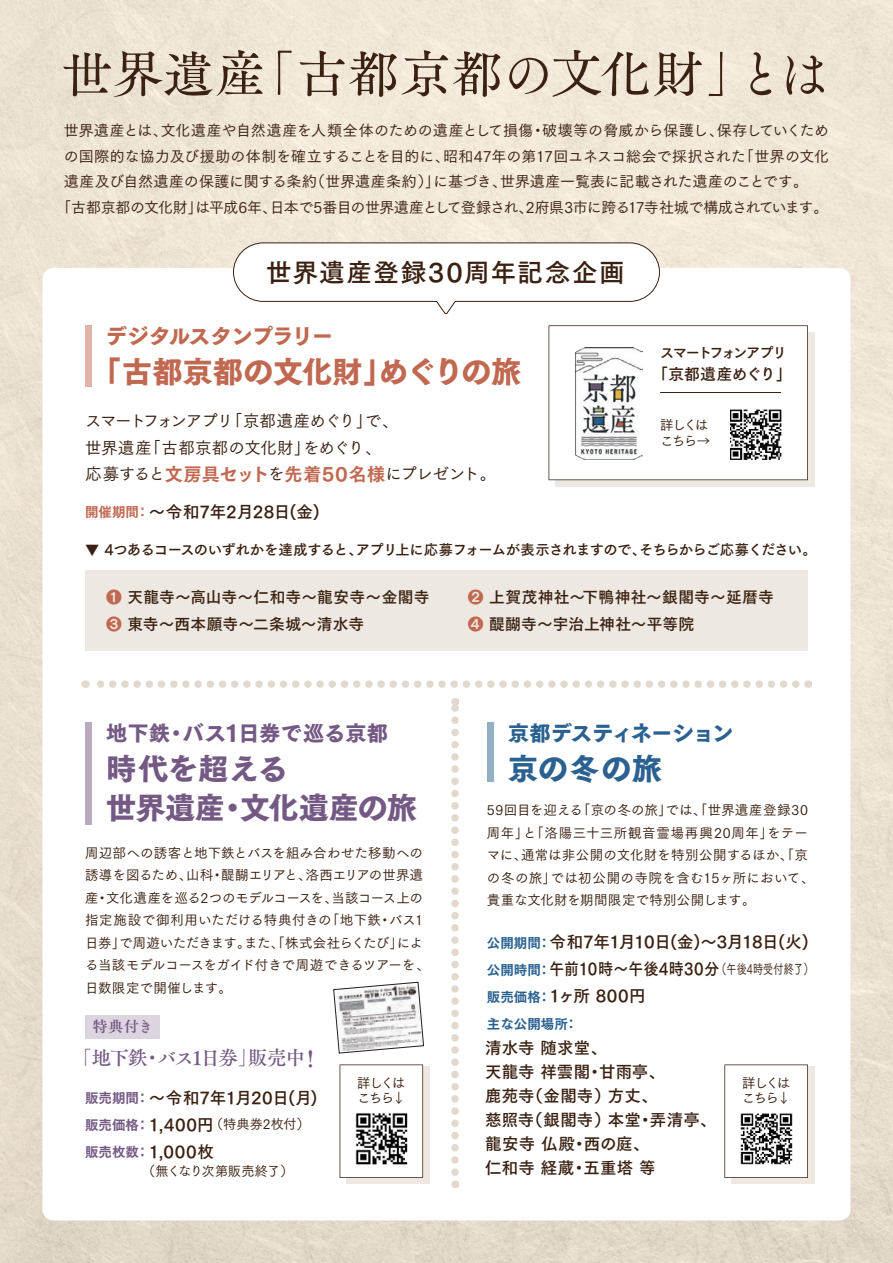
<style>
.page{position:relative;width:893px;height:1263px;background:#fff}
.page>*{position:absolute;margin:0;border:0;box-sizing:border-box;transform-origin:0 0}
.t1{font:51px "Tsuku A Old Min Pr 6 M";letter-spacing:.01em;color:#3a2111}
.t2{font:30px/39px "Tsuku Go Pro H";letter-spacing:-.01em;color:#745984}
.t3{font:30px "Tsuku Go Pro H";letter-spacing:-.01em;color:#c16850}
.t4{font:30px "Tsuku Go Pro H";letter-spacing:.035em;color:#2a6190}
.t5{font:25.5px "Tsuku Go Pro B";letter-spacing:.06em;color:#3a2111}
.t6{font:21px "Tsuku Go Pro H";letter-spacing:.01em;color:#745984}
.t7{font:21px "Tsuku Go Pro H";letter-spacing:-.025em;color:#c16850}
.t8{font:21px "Tsuku Go Pro H";letter-spacing:-.025em;color:#2a6190}
.t9{font:19.65px "Tsuku A Old Min Pr 6 D";letter-spacing:-.085em;color:#745984}
.t10{font:16.5px/24px "Tsuku Go Pro B";color:#3a2111}
.t11{font:16.5px/26.7px "Tsuku Go Pro M";letter-spacing:-.05em;color:#3a2111}
.t12{font:16.5px "Tsuku Go Pro B";letter-spacing:-.025em;color:#3a2111}
.t13{font:15.75px/27px "Tsuku Go Pro B";letter-spacing:.01em;color:#3a2111}
.t14{font:15.75px "Tsuku Go Pro B";letter-spacing:-.025em;color:#3a2111}
.t15{font:15.3px "Tsuku A Old Min Pr 6 B";color:#745984}
.t16{font:15px "Tsuku Go Pro M";letter-spacing:-.02em;color:#3a2111}
.t17{font:14.25px "Tsuku Go Pro B";letter-spacing:-.055em;color:#3a2111}
.t18{font:14.25px "Tsuku Go Pro B";letter-spacing:-.11em;color:#3a2111}
.t19{font:13.5px/22.5px "Tsuku Go Pro M";color:#3a2111}
.t20{font:13.5px/22.5px "Tsuku Go Pro M";letter-spacing:.02em;color:#3a2111}
.t21{font:13.5px/27px "Tsuku Go Pro E";color:#2a6190}
.t22{font:13.5px "Tsuku Go Pro E";color:#745984}
.t23{font:13.2px "Tsuku Go Pro M";letter-spacing:-.015em;color:#3a2111}
.t24{font:13.2px "Tsuku Go Pro M";letter-spacing:-.065em;color:#3a2111}
.s1{font-family:"Tsuku Min Pro M"}
.s2{font-family:"Tsuku Go Pro E";font-size:18.15px;color:#c16850}
.s3{font-family:"Tsuku Go Pro E";font-size:13.5px;color:#c16850}
.s4{color:#c16850}
.s5{font-family:"Tsuku Go Pro M";font-size:13.2px}
.s6{font-size:23.1px}
.s7{font-family:"Tsuku Go Pro E";font-size:13.5px;color:#745984}
.s8{font-family:"Tsuku Go Pro B";font-size:16.5px}
</style>
<div class="page">
<div style="left:0;top:0;width:893px;height:1263px;background:linear-gradient(to bottom,#f1e8d9,#e5dbcc)"></div>
<div style="left:43px;top:268px;width:807px;height:952px;background:#fff;border-radius:11px"></div>
<svg style="left:85px;top:680px;width:711px;height:8px"></svg>
<svg style="left:451px;top:698px;width:8px;height:474px"></svg>
<div style="left:346px;top:1066px;width:83px;height:118px;background:linear-gradient(to right,#ede8e1,#ede8e1)"></div>
<svg style="left:233px;top:242px;width:427px;height:73px"></svg>
<svg style="left:555px;top:332px;width:259px;height:155px;fill:#ede8e1"></svg>
<div style="left:85px;top:325px;width:6px;height:62px;background:#e0b3a7"></div>
<div style="left:85px;top:723px;width:6px;height:102px;background:#b9acc1"></div>
<div style="left:487px;top:723px;width:6px;height:59px;background:#94b0c7"></div>
<div style="left:85px;top:570px;width:723px;height:80px;background:#ede8e1"></div>
<svg style="left:549px;top:325px;width:259px;height:155px"></svg>
<svg style="left:340px;top:1064px;width:83px;height:114px"></svg>
<img style="left:575px;top:348px;width:67px;height:112px">
<img style="left:730px;top:409px;width:51px;height:51px">
<hr style="left:660px;top:392px;width:121px;height:1px;background:#3a2111">
<img style="left:351px;top:1108px;width:60px;height:60px">
<div style="left:731px;top:1066px;width:83px;height:118px;background:#ede8e1"></div>
<svg style="left:724px;top:1064px;width:84px;height:114px"></svg>
<div style="left:85px;top:1015px;width:74px;height:24px;background:#dcd5e0"></div>
<img style="left:735px;top:1107px;width:62px;height:62px">
<svg style="left:333px;top:982px;width:91px;height:71px"></svg>
<h1 class="t1" style="left:62px;top:29px;width:768px">世界遺産「古都京都の<span class="s1">文</span>化財」とは</h1>
<p class="t16" style="left:64px;top:118px;width:767px">世界遺産とは、文化遺産や自然遺産を人類全体のための遺産として損傷・破壊等の脅威から保護し、保存していくため</p>
<p class="t16" style="left:64px;top:143px;width:767px">の国際的な協力及び援助の体制を確立することを目的に、昭和47年の第17回ユネスコ総会で採択された「世界の文化</p>
<p class="t16" style="left:64px;top:169px;width:746px">遺産及び自然遺産の保護に関する条約（世界遺産条約）」に基づき、世界遺産一覧表に記載された遺産のことです。</p>
<p class="t16" style="left:56px;top:194px;width:774px">「古都京都の文化財」は平成6年、日本で5番目の世界遺産として登録され、2府県3市に跨る17寺社城で構成されています。</p>
<h3 class="t5" style="left:266px;top:250px;width:360px">世界遺産登録30周年記念企画</h3>
<h3 class="t7" style="left:106px;top:324px;width:228px">デジタルスタンプラリー</h3>
<h2 class="t3" style="left:91px;top:355px;width:431px">「古都京都の文化財」めぐりの旅</h2>
<p class="t11" style="left:85px;top:405px;width:413px">スマートフォンアプリ「京都遺産めぐり」で、<br>世界遺産「古都京都の文化財」をめぐり、<br>応募すると<span class="s2">文房具セット</span>を<span class="s2">先着50名様</span>にプレゼント。</p>
<p class="t10" style="left:85px;top:498px;width:237px"><span class="s3">開催期間：</span>～令和7年2月28日(金)</p>
<p class="t18" style="left:660px;top:340px;width:128px">スマートフォンアプリ</p>
<p class="t14" style="left:652px;top:360px;width:141px">「京都遺産めぐり」</p>
<p class="t19" style="left:660px;top:415px;width:52px;line-height:16.5px">詳しくはこちら→</p>
<p class="t17" style="left:85px;top:537px;width:733px">▼ 4つあるコースのいずれかを達成すると、アプリ上に応募フォームが表示されますので、そちらからご応募ください。</p>
<p class="t13" style="left:106px;top:582px;width:325px"><span class="s4">❶</span> 天龍寺～高山寺～仁和寺～龍安寺～金閣寺<br><span class="s4">❸</span> 東寺～西本願寺～二条城～清水寺</p>
<p class="t13" style="left:468px;top:582px;width:308px"><span class="s4">❷</span> 上賀茂神社～下鴨神社～銀閣寺～延暦寺<br><span class="s4">❹</span> 醍醐寺～宇治上神社～平等院</p>
<h3 class="t8" style="left:508px;top:722px;width:227px">京都デスティネーション</h3>
<h2 class="t4" style="left:508px;top:752px;width:155px">京の冬の旅</h2>
<h3 class="t6" style="left:106px;top:722px;width:283px">地下鉄・バス1日券で巡る京都</h3>
<h2 class="t2" style="left:106px;top:750px;width:312px">時代を超える<br>世界遺産・文化遺産の旅</h2>
<p class="t20" style="left:487px;top:797px;width:329px">59回目を迎える「京の冬の旅」では、「世界遺産登録30周年」と「洛陽三十三所観音霊場再興20周年」をテーマに、通常は非公開の文化財を特別公開するほか、「京の冬の旅」では初公開の寺院を含む15ヶ所において、貴重な文化財を期間限定で特別公開します。</p>
<p class="t19" style="left:85px;top:840px;width:346px">周辺部への誘客と地下鉄とバスを組み合わせた移動への誘導を図るため、山科・醍醐エリアと、洛西エリアの世界遺産・文化遺産を巡る2つのモデルコースを、当該コース上の指定施設で御利用いただける特典付きの「地下鉄・バス1日券」で周遊いただきます。また、「株式会社らくたび」による当該モデルコースをガイド付きで周遊できるツアーを、日数限定で開催します。</p>
<p class="t10" style="left:550px;top:927px;width:265px;line-height:27px">令和7年1月10日(金)～3月18日(火)午前10時～午後4時30分<span class="s5">（午後4時受付終了）<br></span>1ヶ所 800円</p>
<p class="t10" style="left:485px;top:1034px;width:233px">清水寺 随求堂、<br>天龍寺 祥雲閣・甘雨亭、<br>鹿苑寺（金閣寺）方丈、<br>慈照寺（銀閣寺）本堂・弄清亭、龍安寺 仏殿・西の庭、<br>仁和寺 経蔵・五重塔 等</p>
<p class="t21" style="left:487px;top:927px;width:93px">公開期間：<br>公開時間：<br>販売価格：<br>主な公開場所：</p>
<p class="t15" style="left:93px;top:1013px;width:62px">特典付き</p>
<h3 class="t9" style="left:72px;top:1040px;width:244px">「地下鉄・バス1日券」販売中<span class="s6">!</span></h3>
<p class="t19" style="left:357px;top:1074px;width:50px;line-height:15px">詳しくはこちら↓</p>
<p class="t19" style="left:742px;top:1074px;width:50px;line-height:15px">詳しくはこちら↓</p>
<p class="t12" style="left:149px;top:1083px;width:170px">～令和7年1月20日(月)</p>
<p class="t10" style="left:149px;top:1137px;width:67px">1,000枚</p>
<p class="t24" style="left:142px;top:1159px;width:153px">（無くなり次第販売終了）</p>
<p class="t22" style="left:85px;top:1085px;width:66px">販売期間：</p>
<p class="t23" style="left:85px;top:1113px;width:226px"><span class="s7">販売価格：</span><span class="s8">1,400円</span>（特典券2枚付）</p>
<p class="t22" style="left:85px;top:1139px;width:66px">販売枚数：</p>
</div>
